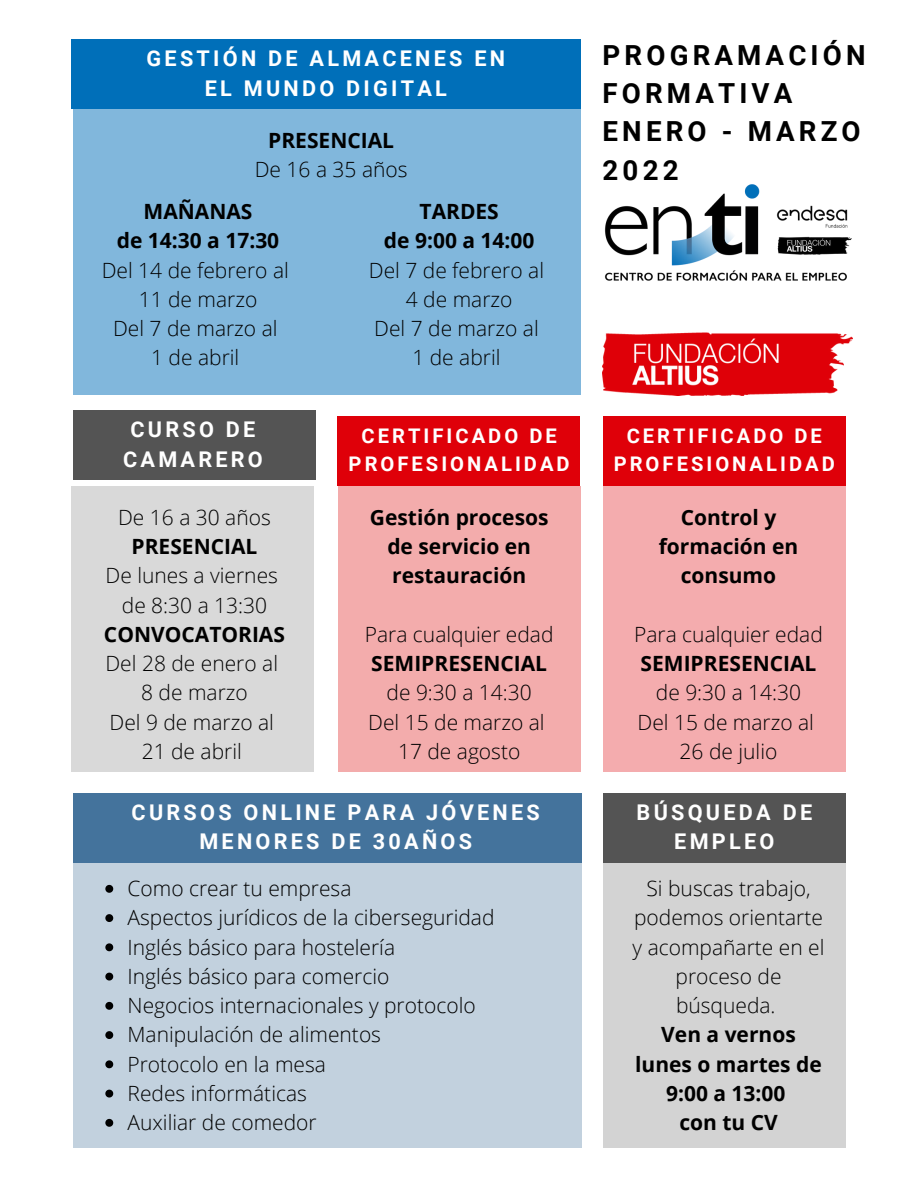
<style>
.page{position:relative;width:918px;height:1188px;background:#fff}
.page>*{position:absolute;margin:0;border:0;box-sizing:border-box;transform-origin:0 0}
.t1{font:700 27.75px/38.2px "Roboto";letter-spacing:.15em;color:#000}
.t2{font:700 21.6px/29.2px "Roboto";letter-spacing:.15em;color:#fff;text-align:center}
.t3{font:300 21px/29.2px "Open Sans";color:#000;text-align:center}
.t4{font:700 21px/29.2px "Open Sans";color:#000;text-align:center}
.t5{font:700 20.1px/28.2px "Roboto";letter-spacing:.15em;color:#fff;text-align:center}
</style>
<div class="page">
<div style="left:73px;top:109px;width:507px;height:286px;background:#81b7dc"></div>
<div style="left:603px;top:862px;width:243px;height:286px;background:#d3d3d3"></div>
<div style="left:71px;top:486px;width:243px;height:285px;background:#d9d9d9"></div>
<div style="left:338px;top:486px;width:243px;height:285px;background:#f3acac"></div>
<div style="left:603px;top:486px;width:243px;height:285px;background:#f4acae"></div>
<div style="left:73px;top:862px;width:508px;height:286px;background:#c2d1de"></div>
<div style="left:73px;top:793px;width:508px;height:70px;background:#44739c"></div>
<div style="left:71px;top:40px;width:510px;height:69px;background:#006fb9"></div>
<div style="left:73px;top:411px;width:243px;height:69px;background:#545454"></div>
<div style="left:337px;top:416px;width:243px;height:70px;background:#df0009"></div>
<div style="left:603px;top:793px;width:243px;height:70px;background:#545454"></div>
<div style="left:603px;top:416px;width:243px;height:70px;background:#df0009"></div>
<img style="left:602px;top:184px;width:251px;height:192px">
<img style="left:603px;top:332px;width:249px;height:63px">
<svg style="left:105px;top:885px;width:8px;height:8px"></svg>
<svg style="left:105px;top:914px;width:8px;height:8px"></svg>
<svg style="left:105px;top:943px;width:8px;height:8px"></svg>
<svg style="left:105px;top:973px;width:8px;height:8px"></svg>
<svg style="left:105px;top:1002px;width:8px;height:8px"></svg>
<svg style="left:105px;top:1031px;width:8px;height:8px"></svg>
<svg style="left:105px;top:1060px;width:8px;height:8px"></svg>
<svg style="left:105px;top:1090px;width:8px;height:8px"></svg>
<svg style="left:105px;top:1119px;width:8px;height:8px"></svg>
<p class="t2" style="left:147px;top:44px;width:360px">GESTIÓN DE ALMACENES EN<br>EL MUNDO DIGITAL</p>
<p class="t4" style="left:268px;top:125px;width:127px">PRESENCIAL</p>
<p class="t3" style="left:255px;top:154px;width:154px">De 16 a 35 años</p>
<p class="t4" style="left:144px;top:196px;width:110px">MAÑANAS</p>
<p class="t4" style="left:117px;top:226px;width:164px">de 14:30 a 17:30</p>
<p class="t3" style="left:102px;top:255px;width:189px">Del 14 de febrero al</p>
<p class="t3" style="left:139px;top:284px;width:120px">11 de marzo</p>
<p class="t3" style="left:113px;top:313px;width:166px">Del 7 de marzo al</p>
<p class="t3" style="left:151px;top:343px;width:90px">1 de abril</p>
<p class="t4" style="left:420px;top:196px;width:81px">TARDES</p>
<p class="t4" style="left:384px;top:226px;width:152px">de 9:00 a 14:00</p>
<p class="t3" style="left:369px;top:255px;width:177px">Del 7 de febrero al</p>
<p class="t3" style="left:406px;top:284px;width:108px">4 de marzo</p>
<p class="t3" style="left:374px;top:313px;width:166px">Del 7 de marzo al</p>
<p class="t3" style="left:412px;top:343px;width:90px">1 de abril</p>
<p class="t2" style="left:123px;top:415px;width:141px">CURSO DE<br>CAMARERO</p>
<p class="t5" style="left:349px;top:422px;width:223px">CERTIFICADO DE<br>PROFESIONALIDAD</p>
<p class="t3" style="left:118px;top:502px;width:154px">De 16 a 30 años</p>
<p class="t4" style="left:132px;top:531px;width:127px">PRESENCIAL</p>
<p class="t3" style="left:106px;top:561px;width:174px">De lunes a viernes</p>
<p class="t3" style="left:122px;top:590px;width:147px">de 8:30 a 13:30</p>
<p class="t4" style="left:104px;top:619px;width:183px">CONVOCATORIAS</p>
<p class="t3" style="left:105px;top:648px;width:174px">Del 28 de enero al</p>
<p class="t3" style="left:141px;top:678px;width:108px">8 de marzo</p>
<p class="t3" style="left:110px;top:707px;width:166px">Del 9 de marzo al</p>
<p class="t3" style="left:142px;top:736px;width:102px">21 de abril</p>
<p class="t4" style="left:370px;top:502px;width:180px">Gestión procesos de servicio en restauración</p>
<p class="t3" style="left:365px;top:619px;width:190px">Para cualquier edad</p>
<p class="t4" style="left:371px;top:648px;width:177px">SEMIPRESENCIAL</p>
<p class="t3" style="left:387px;top:678px;width:147px">de 9:30 a 14:30</p>
<p class="t3" style="left:368px;top:707px;width:178px">Del 15 de marzo al</p>
<p class="t3" style="left:398px;top:736px;width:124px">17 de agosto</p>
<p class="t2" style="left:132px;top:798px;width:410px">CURSOS ONLINE PARA JÓVENES<br>MENORES DE 30AÑOS</p>
<p class="t3" style="left:128px;top:873px;width:225px">Como crear tu empresa</p>
<p class="t3" style="left:128px;top:903px;width:369px">Aspectos jurídicos de la ciberseguridad</p>
<p class="t3" style="left:128px;top:932px;width:269px">Inglés básico para hostelería</p>
<p class="t3" style="left:128px;top:961px;width:263px">Inglés básico para comercio</p>
<p class="t3" style="left:128px;top:990px;width:350px">Negocios internacionales y protocolo</p>
<p class="t3" style="left:128px;top:1020px;width:255px">Manipulación de alimentos</p>
<p class="t3" style="left:128px;top:1049px;width:200px">Protocolo en la mesa</p>
<p class="t3" style="left:128px;top:1078px;width:181px">Redes informáticas</p>
<p class="t3" style="left:128px;top:1107px;width:191px">Auxiliar de comedor</p>
<p class="t1" style="left:603px;top:36px;width:265px">PROGRAMACIÓN<br>FORMATIVA<br>ENERO - MARZO<br>2022</p>
<p class="t5" style="left:614px;top:422px;width:223px">CERTIFICADO DE<br>PROFESIONALIDAD</p>
<p class="t4" style="left:659px;top:502px;width:141px">Control y formación en consumo</p>
<p class="t3" style="left:634px;top:619px;width:190px">Para cualquier edad</p>
<p class="t4" style="left:641px;top:648px;width:177px">SEMIPRESENCIAL</p>
<p class="t3" style="left:656px;top:678px;width:147px">de 9:30 a 14:30</p>
<p class="t3" style="left:638px;top:707px;width:178px">Del 15 de marzo al</p>
<p class="t3" style="left:680px;top:736px;width:99px">26 de julio</p>
<p class="t2" style="left:637px;top:798px;width:177px">BÚSQUEDA DE<br>EMPLEO</p>
<p class="t3" style="left:633px;top:873px;width:193px">Si buscas trabajo, podemos orientarte y acompañarte en el proceso de búsqueda.</p>
<p class="t4" style="left:635px;top:1020px;width:188px">Ven a vernos lunes o martes de<br>9:00 a 13:00</p>
<p class="t4" style="left:679px;top:1107px;width:100px">con tu CV</p>
</div>
